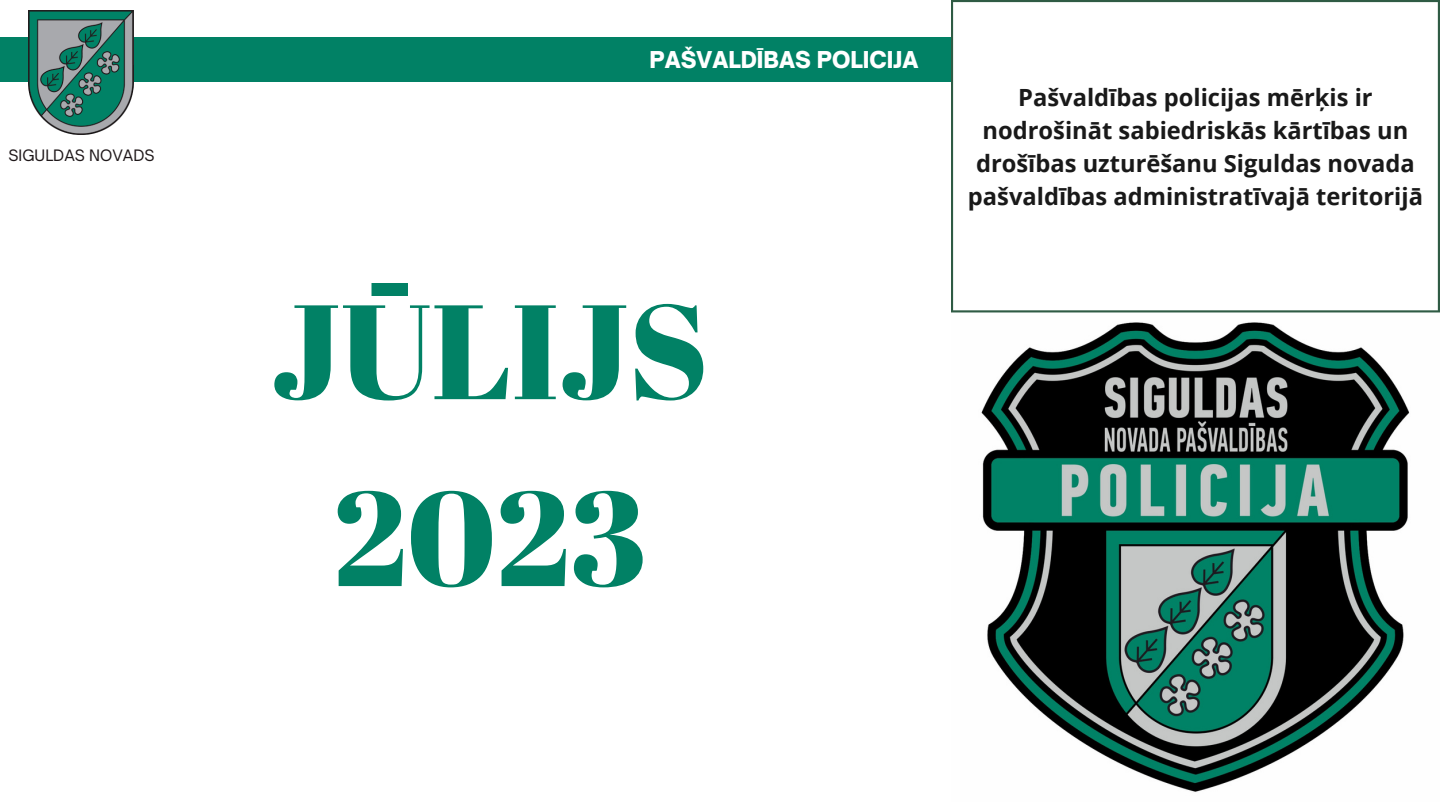
<style>
.page{position:relative;width:1440px;height:810px;background:#fff}
.page>*{position:absolute;margin:0;border:0;box-sizing:border-box;transform-origin:0 0}
.t1{font:134px "Abril Fatface";color:#018165}
.t2{font:700 23.7px/33px "Open Sans";color:#191919;text-align:center}
.t3{font:900 22.2px "Open Sauce One";color:#fff}
.t4{font:15.1px "Open Sauce One";color:#1e1719}
</style>
<div class="page">
<img style="left:951px;top:312px;width:489px;height:480px">
<div style="left:0;top:38px;width:951px;height:44px;background:#018165"></div>
<img style="left:29px;top:11px;width:105px;height:124px">
<svg style="left:951px;top:0;width:489px;height:312px"></svg>
<p class="t4" style="left:8px;top:146px;width:148px">SIGULDAS NOVADS</p>
<p class="t3" style="left:650px;top:46px;width:270px">PAŠVALDĪBAS POLICIJA</p>
<p class="t1" style="left:271px;top:257px;width:439px">JŪLIJS</p>
<p class="t1" style="left:333px;top:444px;width:315px">2023</p>
<p class="t2" style="left:968px;top:80px;width:457px">Pašvaldības policijas mērķis ir nodrošināt sabiedriskās kārtības un drošības uzturēšanu Siguldas novada pašvaldības administratīvajā teritorijā</p>
</div>
